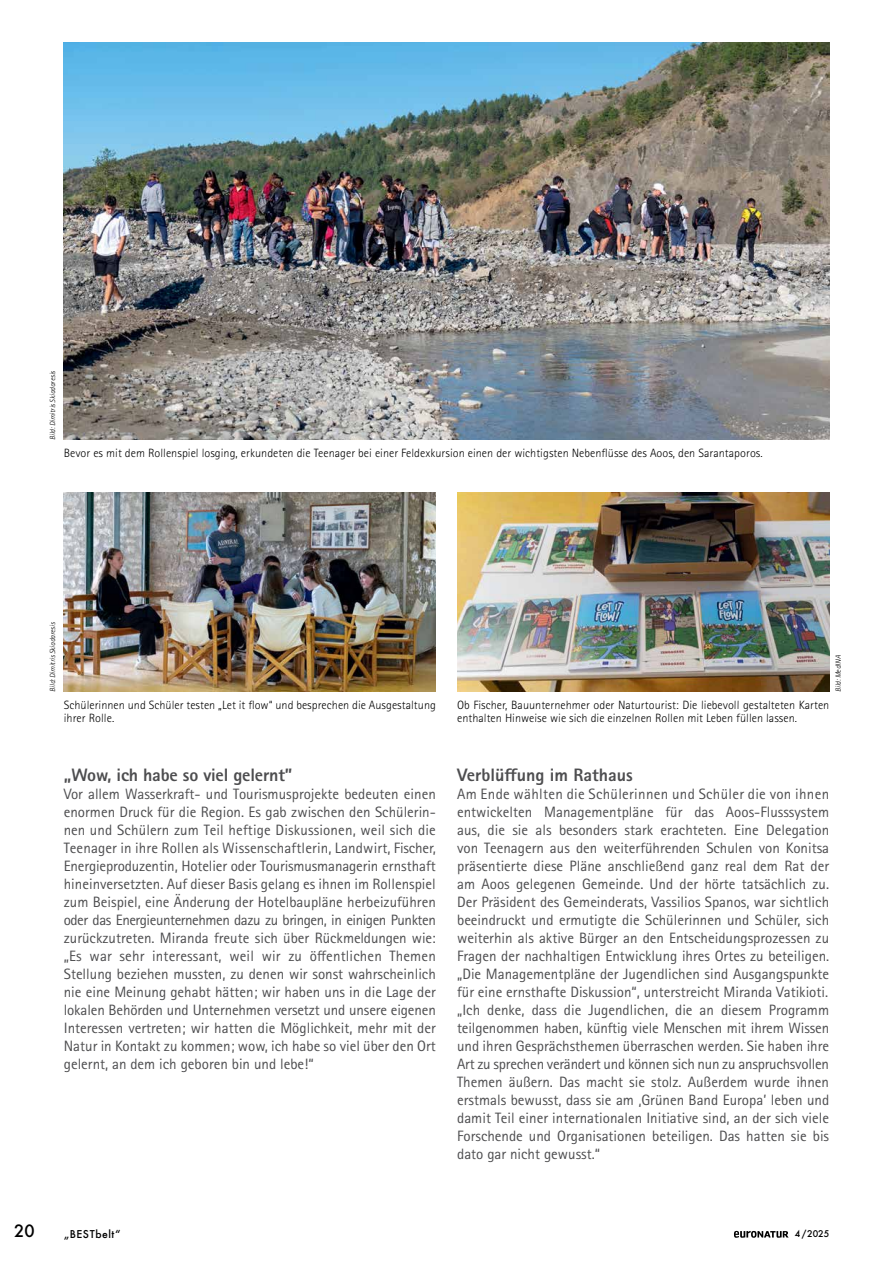
<style>
.page{position:relative;width:893px;height:1263px;background:#fff}
.page>*{position:absolute;margin:0;border:0;box-sizing:border-box;transform-origin:0 0}
.t1{font:800 18px "Rotis Sans Serif Pro";letter-spacing:-.01em;color:#4d4d4f}
.t2{font:500 16.5px "Futura";color:#000}
.t3{font:15px/18px "Rotis Sans Serif Pro";color:#4d4d4f;text-align:justify}
.t4{font:300 12px/13.5px "Rotis Sans Serif Pro";letter-spacing:.01em;color:#000}
.t5{font:500 10.5px "Futura";letter-spacing:.05em;color:#000}
.t6{font:500 9px "Futura";color:#000}
.t7{font:italic 300 7.5px "Rotis Sans Serif Pro";color:#000}
</style>
<div class="page">
<svg style="left:734px;top:1231px;width:55px;height:7px"></svg>
<img style="left:64px;top:42px;width:765px;height:397px">
<img style="left:64px;top:492px;width:372px;height:199px">
<img style="left:457px;top:492px;width:372px;height:199px">
<p class="t7" style="left:48px;top:440px;width:71px;rotate:-90deg">Bild: Dimitris Skiadaresis</p>
<p class="t4" style="left:64px;top:446px;width:701px">Bevor es mit dem Rollenspiel losging, erkundeten die Teenager bei einer Feldexkursion einen der wichtigsten Nebenflüsse des Aoos, den Sarantaporos.</p>
<p class="t7" style="left:48px;top:692px;width:71px;rotate:-90deg">Bild: Dimitris Skiadaresis</p>
<p class="t7" style="left:834px;top:692px;width:38px;rotate:-90deg">Bild: MedINA</p>
<p class="t4" style="left:64px;top:698px;width:374px">Schülerinnen und Schüler testen „Let it flow“ und besprechen die Ausgestaltung ihrer Rolle.</p>
<p class="t4" style="left:457px;top:698px;width:374px">Ob Fischer, Bauunternehmer oder Naturtourist: Die liebevoll gestalteten Karten enthalten Hinweise wie sich die einzelnen Rollen mit Leben füllen lassen.</p>
<p class="t1" style="left:64px;top:763px;width:230px">„Wow, ich habe so viel gelernt”</p>
<p class="t3" style="left:64px;top:785px;width:374px">Vor allem Wasserkraft- und Tourismusprojekte bedeuten einen enormen Druck für die Region. Es gab zwischen den Schülerin&shy;nen und Schülern zum Teil heftige Diskussionen, weil sich die Teenager in ihre Rollen als Wissenschaftlerin, Landwirt, Fischer, Energieproduzentin, Hotelier oder Tourismusmanagerin ernsthaft hineinversetzten. Auf dieser Basis gelang es ihnen im Rollenspiel zum Beispiel, eine Änderung der Hotelbaupläne herbeizuführen oder das Energieunternehmen dazu zu bringen, in einigen Punkten zurückzutreten. Miranda freute sich über Rückmeldungen wie: „Es war sehr interessant, weil wir zu öffentlichen Themen Stellung beziehen mussten, zu denen wir sonst wahrscheinlich nie eine Meinung gehabt hätten; wir haben uns in die Lage der lokalen Behörden und Unternehmen versetzt und unsere eigenen Interessen vertreten; wir hatten die Möglichkeit, mehr mit der Natur in Kontakt zu kommen; wow, ich habe so viel über den Ort gelernt, an dem ich geboren bin und lebe!“</p>
<p class="t1" style="left:457px;top:763px;width:177px">Verblüffung im Rathaus</p>
<p class="t3" style="left:457px;top:785px;width:374px">Am Ende wählten die Schülerinnen und Schüler die von ihnen entwickelten Managementpläne für das Aoos-Flusssystem aus, die sie als besonders stark erachteten. Eine Delegation von Teenagern aus den weiterführenden Schulen von Konitsa präsentierte diese Pläne anschließend ganz real dem Rat der am Aoos gelegenen Gemeinde. Und der hörte tatsächlich zu.<br>Der Präsident des Gemeinderats, Vassilios Spanos, war sichtlich beeindruckt und ermutigte die Schülerinnen und Schüler, sich weiterhin als aktive Bürger an den Entscheidungsprozessen zu Fragen der nachhaltigen Entwicklung ihres Ortes zu beteiligen. „Die Managementpläne der Jugendlichen sind Ausgangspunkte für eine ernsthafte Diskussion“, unterstreicht Miranda Vatikioti. „Ich denke, dass die Jugendlichen, die an diesem Programm teilgenommen haben, künftig viele Menschen mit ihrem Wissen und ihren Gesprächsthemen überraschen werden. Sie haben ihre Art zu sprechen verändert und können sich nun zu anspruchsvollen Themen äußern. Das macht sie stolz. Außerdem wurde ihnen erstmals bewusst, dass sie am</p>
<p class="t3" style="left:638px;top:1100px;width:5px">‘</p>
<p class="t3" style="left:457px;top:1091px;width:374px;text-indent:184px">Grünen Band Europa’ leben und damit Teil einer internationalen Initiative sind, an der sich viele Forschende und Organisationen beteiligen. Das hatten sie bis dato gar nicht gewusst.“</p>
<p class="t2" style="left:14px;top:1220px;width:22px">20</p>
<p class="t5" style="left:64px;top:1226px;width:58px">„BESTbelt“</p>
<p class="t6" style="left:795px;top:1228px;width:36px">4 /2025</p>
</div>
